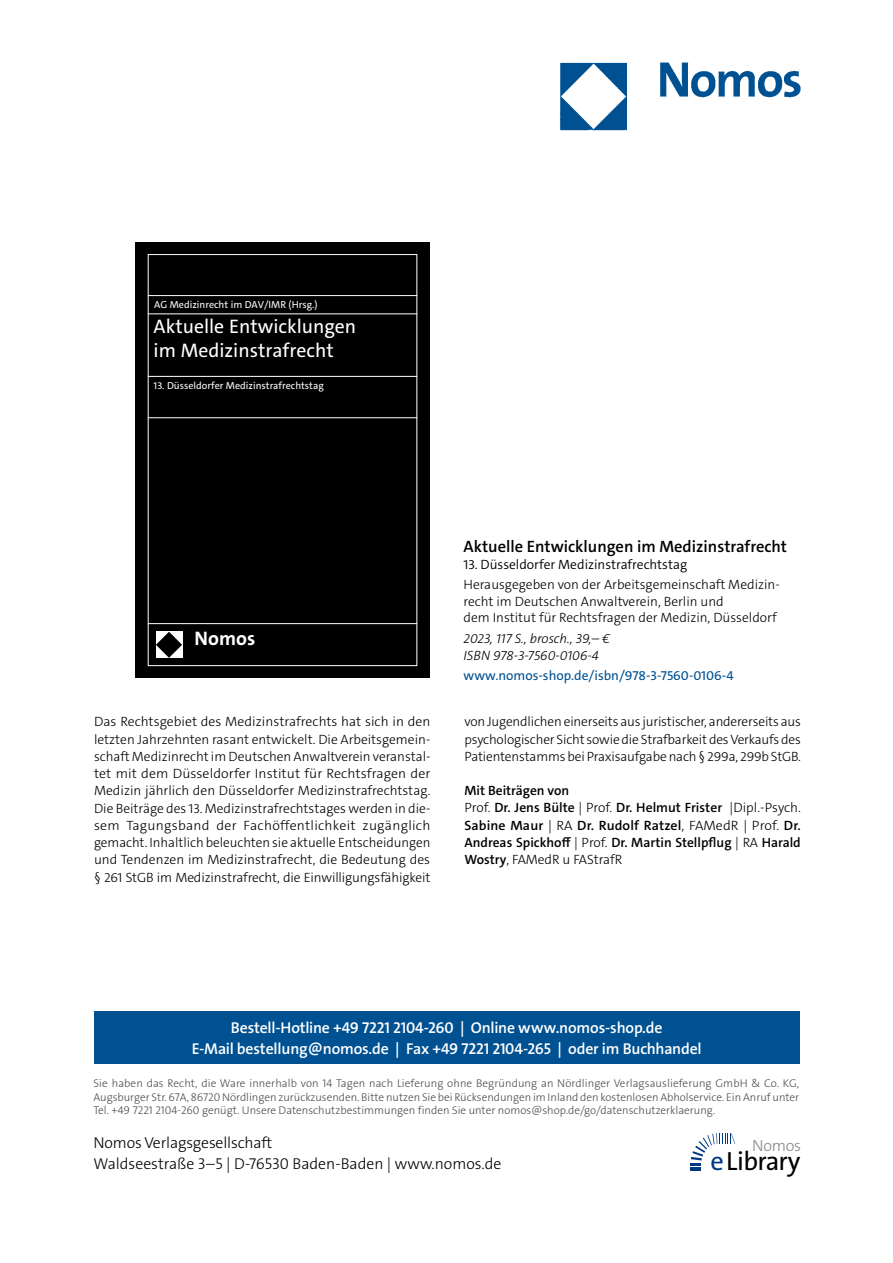
<style>
.page{position:relative;width:893px;height:1263px;background:#fff}
.page>*{position:absolute;margin:0;border:0;box-sizing:border-box;transform-origin:0 0}
.t1{font:26.4px "The Sans Os F";letter-spacing:-.03em;color:#000}
.t2{font:19.65px/23.5px "The Sans C5";color:#fff}
.t3{font:700 19.65px "The Sans C5";color:#fff}
._001_Buchtitel{font:600 16.5px "The Sans C5";color:#000}
.t4{font:300 16.2px "The Sans Os F";letter-spacing:-.02em;color:#87888a}
.t5{font:600 15.75px/21px "The Sans Os F";letter-spacing:-.01em;color:#fff;text-align:center}
.t6{font:300 15.75px/21px "The Sans Os F";color:#000}
._005_Fließtext{font:300 13.5px/17.2px "The Sans C5";letter-spacing:-.01em;color:#000;text-align:justify}
._005_Fließtext-2{font:600 13.5px/17.2px "The Sans C5";color:#000;text-align:justify}
._003_Autor{font:300 13.5px/16.5px "The Sans C5";color:#000}
._004_Bibilo{font:italic 300 13.5px/16.5px "The Sans C5";color:#000}
.www_link{font:13.5px "The Sans C5";color:#005192}
._002_Untertitel{font:300 13.5px "The Sans C5";color:#000}
.t7{font:300 11.25px/13.5px "The Sans Os F";color:#4b4b4d;text-align:justify}
.t8{font:10.2px "The Sans C5";color:#fff}
.s1{font-weight:300}
.s2{color:#003882}
</style>
<div class="page">
<img style="left:559px;top:62px;width:242px;height:69px">
<div style="left:94px;top:1011px;width:705px;height:52px;background:#005192"></div>
<svg style="left:690px;top:1133px;width:45px;height:38px"></svg>
<div style="left:135px;top:242px;width:295px;height:435px;background:#000"></div>
<div style="left:148px;top:254px;width:269px;height:412px;border:1px solid #fff"></div>
<hr style="left:148px;top:295px;width:269px;height:1px;background:#fff">
<hr style="left:148px;top:313px;width:269px;height:1px;background:#fff">
<hr style="left:148px;top:376px;width:269px;height:1px;background:#fff">
<hr style="left:148px;top:417px;width:269px;height:1px;background:#fff">
<hr style="left:148px;top:623px;width:269px;height:1px;background:#fff">
<div style="left:156px;top:631px;width:26px;height:27px;background:#fff"></div>
<svg style="left:156px;top:632px;width:26px;height:26px"></svg>
<p class="t8" style="left:154px;top:298px;width:165px">AG Medizinrecht im DAV/IMR (Hrsg.)</p>
<h2 class="t2" style="left:154px;top:315px;width:204px">Aktuelle Entwicklungen im Medizinstrafrecht</h2>
<p class="t8" style="left:154px;top:379px;width:172px">13. Düsseldorfer Medizinstrafrechtstag</p>
<h2 class="t3" style="left:195px;top:625px;width:62px">Nomos</h2>
<p class="_001_Buchtitel" style="left:463px;top:536px;width:325px">Aktuelle Entwicklungen im Medizinstrafrecht</p>
<p class="_002_Untertitel" style="left:463px;top:555px;width:225px">13. Düsseldorfer Medizinstrafrechtstag</p>
<p class="_003_Autor" style="left:463px;top:577px;width:318px">Herausgegeben von der Arbeitsgemeinschaft Medizin&shy;recht im Deutschen Anwaltverein, Berlin und<br>dem Institut für Rechtsfragen der Medizin, Düsseldorf</p>
<p class="_004_Bibilo" style="left:463px;top:630px;width:148px">2023, 117 S., brosch., 39,– €<br>ISBN 978-3-7560-0106-4</p>
<p class="www_link" style="left:463px;top:667px;width:272px">www.nomos-shop.de/isbn/978-3-7560-0106-4</p>
<p class="_005_Fließtext" style="left:94px;top:713px;width:338px">Das Rechtsgebiet des Medizinstrafrechts hat sich in den letzten Jahrzehnten rasant entwickelt. Die Arbeitsgemein&shy;schaft Medizinrecht im Deutschen Anwaltverein veranstal&shy;tet mit dem Düsseldorfer Institut für Rechtsfragen der Medizin jährlich den Düsseldorfer Medizinstrafrechtstag.<br>Die Beiträge des 13. Medizinstrafrechtstages werden in die&shy;sem Tagungsband der Fachöffentlichkeit zugänglich gemacht. Inhaltlich beleuchten sie aktuelle Entscheidungen und Tendenzen im Medizinstrafrecht, die Bedeutung des § 261 StGB im Medizinstrafrecht, die Einwilligungsfähigkeit</p>
<p class="_005_Fließtext" style="left:464px;top:713px;width:338px">von Jugendlichen einerseits aus juristischer, andererseits aus psychologischer Sicht sowie die Strafbarkeit des Verkaufs des Patientenstamms bei Praxisaufgabe nach § 299a, 299b StGB.</p>
<p class="_005_Fließtext-2" style="left:464px;top:782px;width:106px">Mit Beiträgen von</p>
<p class="_005_Fließtext-2" style="left:464px;top:799px;width:338px"><span class="s1">Prof.</span> Dr. Jens Bülte <span class="s1">| Prof.</span> Dr. Helmut Frister <span class="s1">|Dipl.-Psych.<br></span>Sabine Maur <span class="s1">| RA</span> Dr. Rudolf Ratzel<span class="s1">, FAMedR | Prof.</span> Dr.<br>Andreas Spickhoff <span class="s1">| Prof.</span> Dr. Martin Stellpflug <span class="s1">| RA</span> Harald Wostry<span class="s1">, FAMedR u FAStrafR</span></p>
<p class="t5" style="left:192px;top:1017px;width:511px">Bestell-Hotline +49 7221 2104-260 | Online www.nomos-shop.de<br>E-Mail bestellung@nomos.de | Fax +49 7221 2104-265 | oder im Buchhandel</p>
<p class="t7" style="left:94px;top:1077px;width:707px">Sie haben das Recht, die Ware innerhalb von 14 Tagen nach Lieferung ohne Begründung an Nördlinger Verlagsauslieferung GmbH &amp; Co. KG, Augsburger Str. 67A, 86720 Nördlingen zurückzusenden. Bitte nutzen Sie bei Rücksendungen im Inland den kostenlosen Abholservice. Ein Anruf unter Tel. +49 7221 2104-260 genügt. Unsere Datenschutzbestimmungen finden Sie unter nomos@shop.de/go/datenschutzerklaerung.</p>
<p class="t6" style="left:94px;top:1133px;width:409px">Nomos Verlagsgesellschaft<br>Waldseestraße 3–5 | D-76530 Baden-Baden | www.nomos.de</p>
<p class="t4" style="left:752px;top:1135px;width:51px">Nomos</p>
<h1 class="t1" style="left:710px;top:1144px;width:91px"><span class="s2">e</span>Library</h1>
</div>
